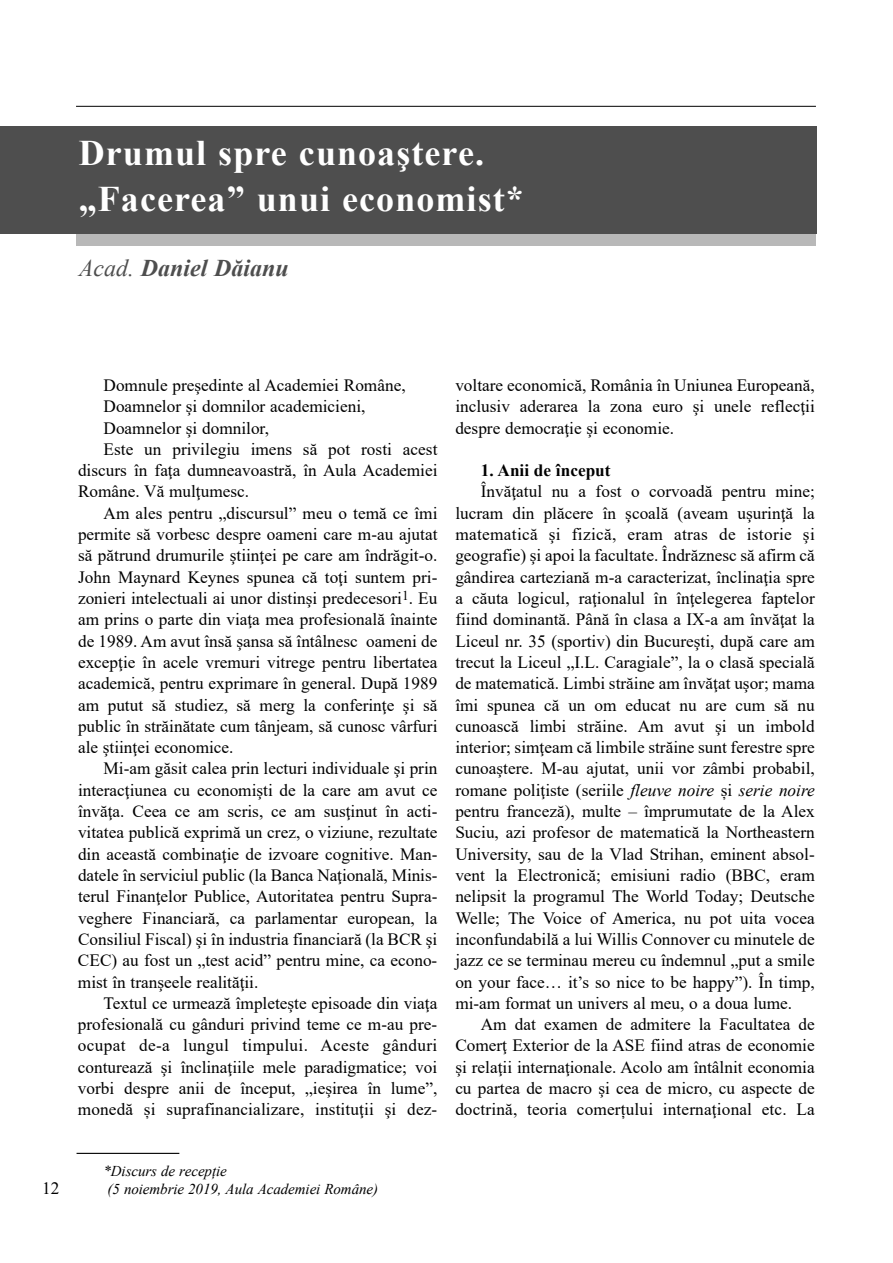
<style>
.page{position:relative;width:893px;height:1263px;background:#fff}
.page>*{position:absolute;margin:0;border:0;box-sizing:border-box;transform-origin:0 0}
.t1{font:700 36px/45.3px "Times New Roman";letter-spacing:.03em;color:#fff}
.t2{font:italic 700 24px "Times New Roman";color:#4e4e4e}
.t3{font:17.25px/21.3px "Times New Roman";color:#000;text-align:justify}
.t4{font:17.25px "Times New Roman";letter-spacing:.02em;color:#000}
.t5{font:700 17.25px "Times New Roman";color:#000}
.t6{font:italic 15px/18px "Times New Roman";letter-spacing:-.005em;color:#000}
.s1{font-weight:400}
.s2{font-style:italic}
</style>
<div class="page">
<hr style="left:76px;top:106px;width:740px;height:1px;background:#000">
<div style="left:77px;top:233px;width:739px;height:13px;background:#b8b8b8"></div>
<div style="left:0;top:126px;width:816px;height:107px;background:#4e4e4e"></div>
<hr style="left:77px;top:1153px;width:102px;height:1px;background:#000">
<h1 class="t1" style="left:79px;top:131px;width:447px">Drumul spre cunoaştere. „facerea” unui economist*</h1>
<h2 class="t2" style="left:79px;top:255px;width:211px"><span class="s1">Acad.</span> Daniel Dăianu</h2>
<p class="t3" style="left:42px;top:1177px;width:19px">12</p>
<p class="t3" style="left:104px;top:374px;width:304px">Domnule preşedinte al Academiei Române,</p>
<p class="t3" style="left:104px;top:396px;width:263px">Doamnelor şi domnilor academicieni,</p>
<p class="t3" style="left:104px;top:417px;width:167px">Doamnelor şi domnilor,</p>
<p class="t3" style="left:104px;top:438px;width:335px">Este un privilegiu imens să pot rosti acest</p>
<p class="t3" style="left:78px;top:460px;width:361px">discurs în faţa dumneavoastră, în Aula Academiei</p>
<p class="t3" style="left:78px;top:481px;width:173px">Române. Vă mulţumesc.</p>
<p class="t3" style="left:104px;top:502px;width:335px">Am ales pentru „discursul” meu o temă ce îmi</p>
<p class="t3" style="left:78px;top:524px;width:361px">permite să vorbesc despre oameni care m-au ajutat</p>
<p class="t3" style="left:78px;top:545px;width:361px">să pătrund drumurile ştiinţei pe care am îndrăgit-o.</p>
<p class="t3" style="left:78px;top:566px;width:361px">John Maynard Keynes spunea că toţi suntem pri-</p>
<p class="t3" style="left:78px;top:587px;width:361px">zonieri intelectuali ai unor distinşi predecesori<sup>1</sup>. Eu</p>
<p class="t3" style="left:78px;top:609px;width:361px">am prins o parte din viaţa mea profesională înainte</p>
<p class="t3" style="left:78px;top:630px;width:361px">de 1989. Am avut însă şansa să întâlnesc oameni de</p>
<p class="t3" style="left:78px;top:651px;width:361px">excepţie în acele vremuri vitrege pentru libertatea</p>
<p class="t3" style="left:78px;top:673px;width:361px">academică, pentru exprimare în general. După 1989</p>
<p class="t3" style="left:78px;top:694px;width:361px">am putut să studiez, să merg la conferinţe şi să</p>
<p class="t3" style="left:78px;top:715px;width:361px">public în străinătate cum tânjeam, să cunosc vârfuri</p>
<p class="t3" style="left:78px;top:737px;width:157px">ale ştiinţei economice.</p>
<p class="t3" style="left:104px;top:758px;width:335px">Mi-am găsit calea prin lecturi individuale şi prin</p>
<p class="t3" style="left:78px;top:779px;width:361px">interacţiunea cu economişti de la care am avut ce</p>
<p class="t3" style="left:78px;top:800px;width:361px">învăţa. Ceea ce am scris, ce am susţinut în acti-</p>
<p class="t3" style="left:78px;top:822px;width:361px">vitatea publică exprimă un crez, o viziune, rezultate</p>
<p class="t3" style="left:78px;top:843px;width:361px">din această combinaţie de izvoare cognitive. Man-</p>
<p class="t3" style="left:78px;top:864px;width:361px">datele în serviciul public (la Banca Naţională, Minis-</p>
<p class="t3" style="left:78px;top:886px;width:361px">terul Finanţelor Publice, Autoritatea pentru Supra-</p>
<p class="t3" style="left:78px;top:907px;width:361px">veghere Financiară, ca parlamentar european, la</p>
<p class="t3" style="left:78px;top:928px;width:361px">Consiliul Fiscal) şi în industria financiară (la BCR şi</p>
<p class="t3" style="left:78px;top:950px;width:361px">CEC) au fost un „test acid” pentru mine, ca econo-</p>
<p class="t3" style="left:78px;top:971px;width:182px">mist în tranşeele realităţii.</p>
<p class="t3" style="left:103px;top:992px;width:335px">Textul ce urmează împleteşte episoade din viaţa</p>
<p class="t3" style="left:78px;top:1014px;width:361px">profesională cu gânduri privind teme ce m-au pre-</p>
<p class="t4" style="left:78px;top:1036px;width:361px">ocupat de-a lungul timpului. Aceste gânduri</p>
<p class="t3" style="left:78px;top:1056px;width:361px">conturează şi înclinaţiile mele paradigmatice; voi</p>
<p class="t3" style="left:78px;top:1077px;width:361px">vorbi despre anii de început, „ieşirea în lume”,</p>
<p class="t3" style="left:78px;top:1099px;width:361px">monedă și suprafinancializare, instituţii şi dez-</p>
<p class="t3" style="left:455px;top:374px;width:361px">voltare economică, România în Uniunea Europeană, inclusiv aderarea la zona euro şi unele reflecţii despre democraţie şi economie.</p>
<p class="t5" style="left:481px;top:461px;width:131px">1. Anii de început</p>
<p class="t3" style="left:455px;top:481px;width:361px;text-indent:26px">Învăţatul nu a fost o corvoadă pentru mine; lucram din plăcere în şcoală (aveam uşurinţă la matematică şi fizică, eram atras de istorie şi geografie) şi apoi la facultate. Îndrăznesc să afirm că gândirea carteziană m-a caracterizat, înclinaţia spre a căuta logicul, raţionalul în înţelegerea faptelor fiind dominantă. Până în clasa a IX-a am învăţat la Liceul nr. 35 (sportiv) din Bucureşti, după care am trecut la Liceul „I.L. Caragiale”, la o clasă specială de matematică. Limbi străine am învăţat uşor; mama îmi spunea că un om educat nu are cum să nu cunoască limbi străine. Am avut şi un imbold interior; simţeam că limbile străine sunt ferestre spre cunoaştere. M-au ajutat, unii vor zâmbi probabil, romane poliţiste (seriile <span class="s2">fleuve noire</span> și <span class="s2">serie noire </span>pentru franceză), multe – împrumutate de la Alex Suciu, azi profesor de matematică la Northeastern University, sau de la Vlad Strihan, eminent absol&shy;vent la Electronică; emisiuni radio (BBC, eram nelipsit la programul The World Today; Deutsche Welle; The Voice of America, nu pot uita vocea inconfundabilă a lui Willis Connover cu minutele de jazz ce se terminau mereu cu îndemnul „put a smile on your face… it’s so nice to be happy”). În timp, mi-am format un univers al meu, o a doua lume.</p>
<p class="t3" style="left:455px;top:1014px;width:361px;text-indent:26px">Am dat examen de admitere la Facultatea de Comerţ Exterior de la ASE fiind atras de economie şi relaţii internaţionale. Acolo am întâlnit economia cu partea de macro şi cea de micro, cu aspecte de doctrină, teoria comerțului internaţional etc. La</p>
<p class="t6" style="left:104px;top:1162px;width:276px">*Discurs de recepție<br>(5 noiembrie 2019, Aula Academiei Române)</p>
</div>
